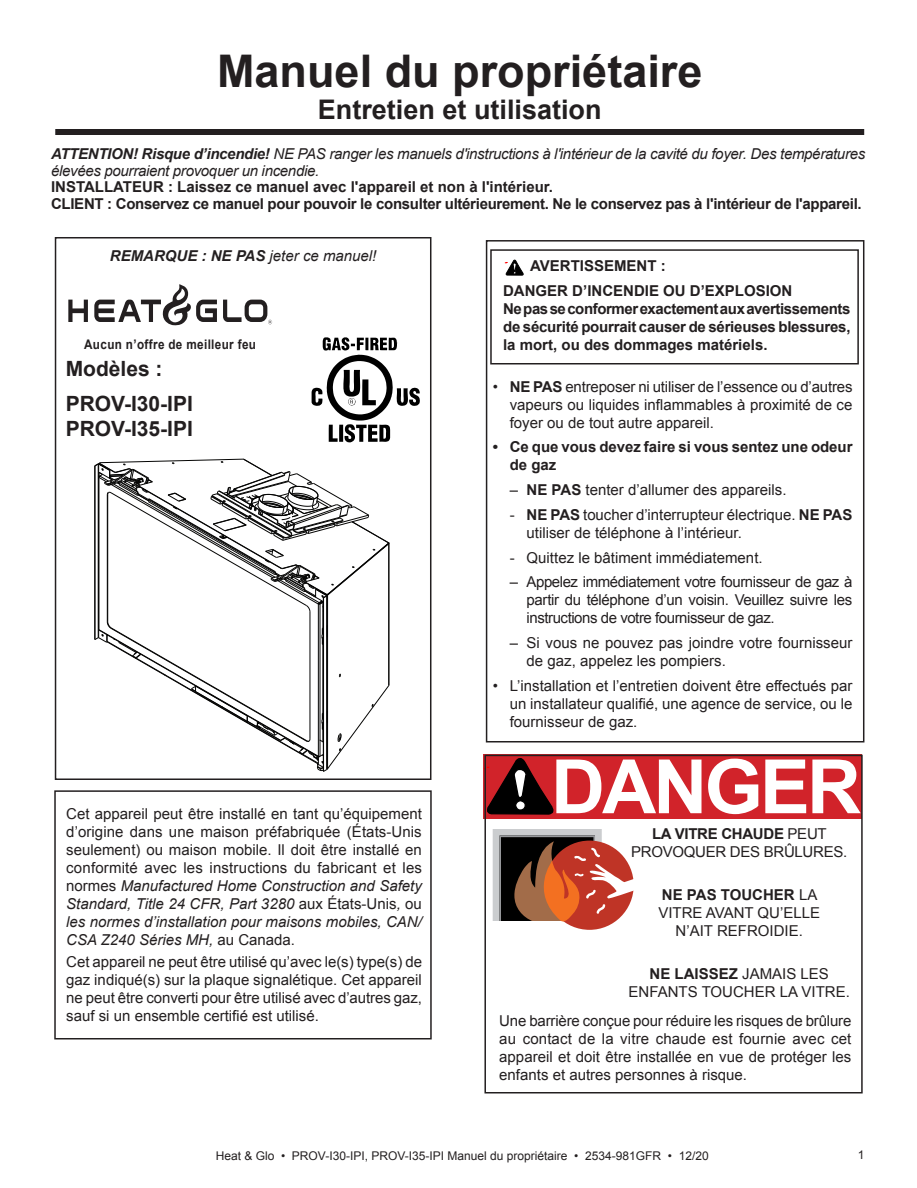
<style>
.page{position:relative;width:917px;height:1188px;background:#fff}
.page>*{position:absolute;margin:0;border:0;box-sizing:border-box;transform-origin:0 0}
.t1{font:700 75px "Arial";letter-spacing:-.04em;color:#fff}
.t2{font:700 45px "Arial";color:#231f20}
.t3{font:700 27px "Arial";color:#231f20}
.t4{font:700 21px "Arial";color:#231f20}
.t5{font:15px/18px "Arial";color:#231f20;text-align:justify}
.t6{font:700 15px/18px "Arial";letter-spacing:-.005em;color:#231f20}
.t7{font:italic 15px/16.5px "Arial";letter-spacing:-.02em;color:#231f20}
.t8{font:15px/18px "Arial";letter-spacing:-.02em;color:#231f20;text-align:center}
.Notice-no_indent{font:italic 700 15px "Arial";color:#231f20}
.t9{font:700 13.2px "Arial";letter-spacing:.03em;color:#231f20;scale:.88 1}
.t10{font:12px "Arial";color:#231f20}
.s1{font-weight:700}
.s2{font-weight:400}
.s3{font-style:italic}
</style>
<div class="page">
<div style="left:55px;top:129px;width:809px;height:6px;background:#231f20"></div>
<svg style="left:311px;top:337px;width:109px;height:105px"></svg>
<div style="left:55px;top:237px;width:376px;height:543px;border:2px solid #231f20"></div>
<div style="left:54px;top:790px;width:377px;height:250px;border:2px solid #231f20"></div>
<div style="left:490px;top:249px;width:368px;height:115px;border:2px solid #231f20"></div>
<div style="left:486px;top:240px;width:378px;height:502px;border:2px solid #231f20"></div>
<svg style="left:505px;top:260px;width:18px;height:15px"></svg>
<svg style="left:94px;top:458px;width:296px;height:314px"></svg>
<svg style="left:492px;top:829px;width:142px;height:101px"></svg>
<div style="left:483px;top:754px;width:378px;height:65px;background:#d1232a"></div>
<svg style="left:487px;top:758px;width:67px;height:57px"></svg>
<div style="left:484px;top:755px;width:378px;height:339px;border:2px solid #231f20"></div>
<svg style="left:68px;top:300px;width:20px;height:22px"></svg>
<svg style="left:94px;top:284px;width:123px;height:41px"></svg>
<svg style="left:223px;top:300px;width:49px;height:24px"></svg>
<p class="t2" style="left:217px;top:41px;width:487px">Manuel du propriétaire</p>
<p class="t3" style="left:318px;top:92px;width:285px">Entretien et utilisation</p>
<p class="t7" style="left:51px;top:146px;width:815px"><span class="s1">ATTENTION! Risque d’incendie!</span> NE PAS ranger les manuels d'instructions à l'intérieur de la cavité du foyer. Des températures élevées pourraient provoquer un incendie.</p>
<p class="t6" style="left:51px;top:179px;width:503px">INSTALLATEUR : Laissez ce manuel avec l'appareil et non à l'intérieur.</p>
<p class="t6" style="left:51px;top:195px;width:812px">CLIENT : Conservez ce manuel pour pouvoir le consulter ultérieurement. Ne le conservez pas à l'intérieur de l'appareil.</p>
<p class="Notice-no_indent" style="left:110px;top:246px;width:268px">REMARQUE : NE PAS <span class="s2">jeter ce manuel!</span></p>
<p class="t9" style="left:84px;top:335px;width:197px">Aucun n’offre de meilleur feu</p>
<p class="t4" style="left:66px;top:355px;width:98px">Modèles :</p>
<p class="t4" style="left:66px;top:389px;width:129px">PROV-I30-IPI</p>
<p class="t4" style="left:66px;top:415px;width:129px">PROV-I35-IPI</p>
<p class="t5" style="left:66px;top:805px;width:357px">Cet appareil peut être installé en tant qu’équipement d’origine dans une maison préfabriquée (États-Unis seulement) ou maison mobile. Il doit être installé en conformité avec les instructions du fabricant et les normes <span class="s3">Manufactured Home Construction and Safety Standard, Title 24 CFR, Part 3280</span> aux États-Unis<span class="s3">,</span> ou <span class="s3">les normes d’installation pour maisons mobiles, CAN/ CSA Z240 Séries MH,</span> au Canada.</p>
<p class="t5" style="left:66px;top:953px;width:357px">Cet appareil ne peut être utilisé qu’avec le(s) type(s) de gaz indiqué(s) sur la plaque signalétique. Cet appareil ne peut être converti pour être utilisé avec d’autres gaz, sauf si un ensemble certifié est utilisé.</p>
<p class="t6" style="left:530px;top:257px;width:137px">AVERTISSEMENT :</p>
<p class="t6" style="left:503px;top:282px;width:291px">DANGER D’INCENDIE OU D’EXPLOSION</p>
<p class="t6" style="left:503px;top:300px;width:349px;text-align:justify">Ne pas se conformer exactement aux avertissements de sécurité pourrait causer de sérieuses blessures, la mort, ou des dommages matériels.</p>
<p class="t5" style="left:509px;top:378px;width:344px;text-indent:-17px">• <span class="s1">NE PAS</span> entreposer ni utiliser de l’essence ou d’autres vapeurs ou liquides inflammables à proximité de ce foyer ou de tout autre appareil.</p>
<p class="t6" style="left:509px;top:439px;width:344px;text-indent:-17px">• Ce que vous devez faire si vous sentez une odeur de gaz</p>
<p class="t5" style="left:509px;top:481px;width:278px">– <span class="s1">NE PAS</span> tenter d’allumer des appareils.</p>
<p class="t5" style="left:526px;top:506px;width:327px;text-indent:-17px">- <span class="s1">NE PAS</span> toucher d’interrupteur électrique. <span class="s1">NE PAS </span>utiliser de téléphone à l’intérieur.</p>
<p class="t5" style="left:509px;top:549px;width:254px">- Quittez le bâtiment immédiatement.</p>
<p class="t5" style="left:526px;top:573px;width:327px;text-indent:-17px">– Appelez immédiatement votre fournisseur de gaz à partir du téléphone d’un voisin. Veuillez suivre les instructions de votre fournisseur de gaz.</p>
<p class="t5" style="left:526px;top:634px;width:327px;text-indent:-17px">– Si vous ne pouvez pas joindre votre fournisseur de gaz, appelez les pompiers.</p>
<p class="t5" style="left:509px;top:677px;width:344px;text-indent:-17px">• L’installation et l’entretien doivent être effectués par un installateur qualifié, une agence de service, ou le fournisseur de gaz.</p>
<p class="t1" style="left:551px;top:737px;width:311px">DANGER</p>
<p class="t8" style="left:631px;top:825px;width:217px"><span class="s1">LA VITRE CHAUDE</span> PEUT<br>PROVOQUER DES BRÛLURES.</p>
<p class="t5" style="left:658px;top:886px;width:163px;text-align:center"><span class="s1">NE PAS TOUCHER</span> LA<br>VITRE AVANT QU’ELLE<br>N’AIT REFROIDIE.</p>
<p class="t5" style="left:628px;top:965px;width:223px;text-align:center"><span class="s1">NE LAISSEZ</span> JAMAIS LES<br>ENFANTS TOUCHER LA VITRE.</p>
<p class="t5" style="left:499px;top:1012px;width:353px">Une barrière conçue pour réduire les risques de brûlure au contact de la vitre chaude est fournie avec cet appareil et doit être installée en vue de protéger les enfants et autres personnes à risque.</p>
<p class="t10" style="left:216px;top:1148px;width:494px">Heat &amp; Glo • PROV-I30-IPI, PROV-I35-IPI Manuel du propriétaire • 2534-981GFR • 12/20</p>
<p class="t10" style="left:857px;top:1147px;width:8px">1</p>
</div>
